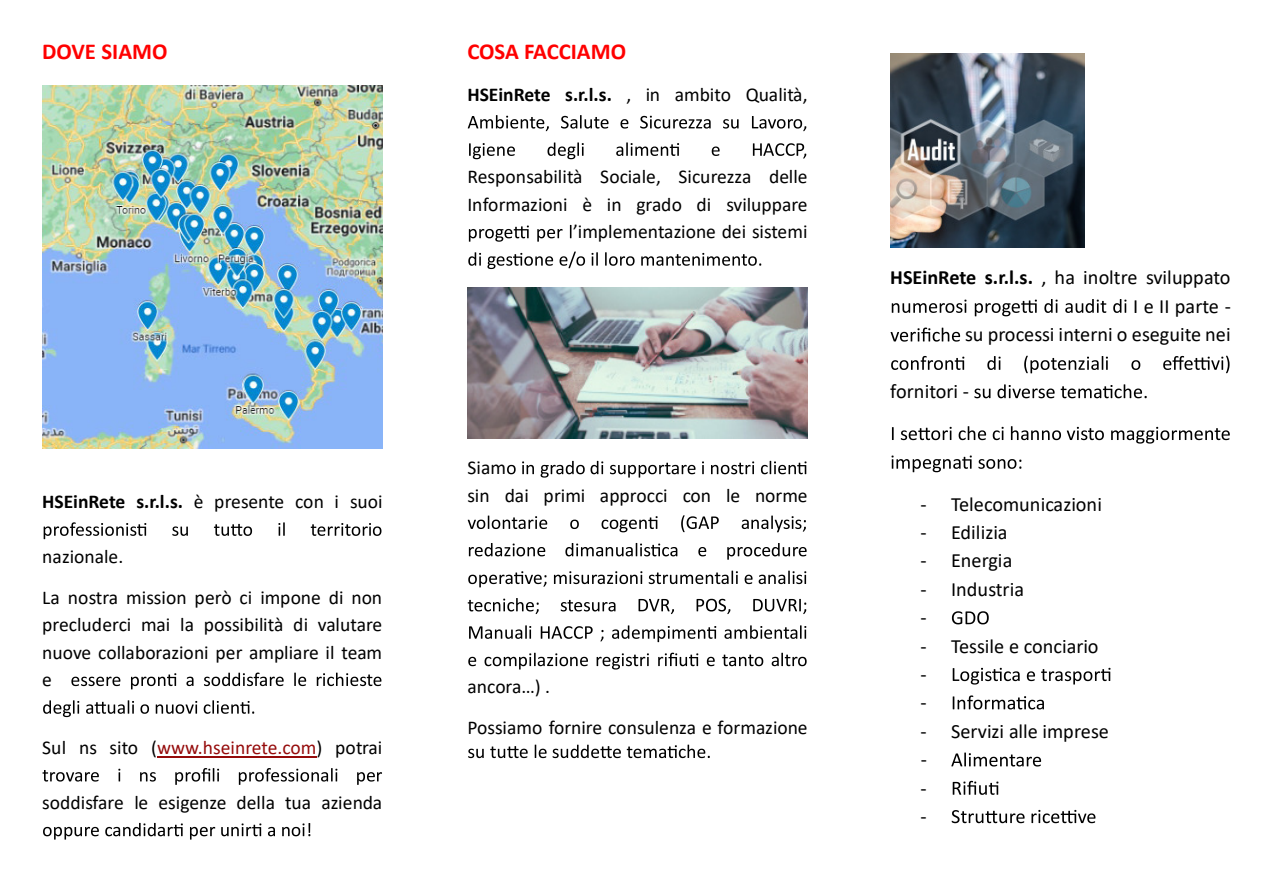
<style>
.page{position:relative;width:1276px;height:893px;background:#fff}
.page>*{position:absolute;margin:0;border:0;box-sizing:border-box;transform-origin:0 0}
.t1{font:700 22.8px "Calibri";color:#f00}
.t2{font:20.25px/28.3px "Calibri";color:#000}
.t3{font:19.5px/27.3px "Calibri";color:#000}
.t4{font:700 19.5px "Calibri";letter-spacing:-.005em;color:#000}
.s1{font-weight:400}
.s2{color:#950b0b}
.s3{font-weight:700}
</style>
<div class="page">
<svg style="left:44px;top:522px;width:102px;height:17px"></svg>
<svg style="left:172px;top:522px;width:209px;height:14px"></svg>
<svg style="left:71px;top:673px;width:310px;height:16px"></svg>
<svg style="left:43px;top:700px;width:211px;height:17px"></svg>
<hr style="left:157px;top:756px;width:160px;height:2px;background:#950b0b">
<svg style="left:42px;top:768px;width:340px;height:17px"></svg>
<svg style="left:43px;top:823px;width:267px;height:17px"></svg>
<img style="left:42px;top:85px;width:340px;height:363px">
<svg style="left:468px;top:115px;width:338px;height:16px"></svg>
<svg style="left:469px;top:142px;width:337px;height:17px"></svg>
<svg style="left:469px;top:225px;width:102px;height:17px"></svg>
<svg style="left:468px;top:252px;width:293px;height:17px"></svg>
<svg style="left:507px;top:461px;width:299px;height:17px"></svg>
<svg style="left:468px;top:515px;width:338px;height:17px"></svg>
<svg style="left:469px;top:543px;width:337px;height:17px"></svg>
<svg style="left:468px;top:571px;width:338px;height:16px"></svg>
<svg style="left:468px;top:598px;width:338px;height:16px"></svg>
<svg style="left:469px;top:625px;width:337px;height:17px"></svg>
<svg style="left:468px;top:653px;width:338px;height:16px"></svg>
<svg style="left:468px;top:745px;width:242px;height:13px"></svg>
<img style="left:467px;top:288px;width:340px;height:150px">
<svg style="left:891px;top:299px;width:235px;height:17px"></svg>
<svg style="left:890px;top:328px;width:70px;height:14px"></svg>
<svg style="left:891px;top:356px;width:338px;height:17px"></svg>
<svg style="left:974px;top:384px;width:172px;height:14px"></svg>
<svg style="left:892px;top:426px;width:337px;height:18px"></svg>
<svg style="left:891px;top:455px;width:130px;height:17px"></svg>
<svg style="left:952px;top:611px;width:36px;height:13px"></svg>
<svg style="left:952px;top:668px;width:158px;height:16px"></svg>
<svg style="left:952px;top:695px;width:92px;height:14px"></svg>
<svg style="left:951px;top:752px;width:90px;height:14px"></svg>
<svg style="left:952px;top:781px;width:46px;height:14px"></svg>
<svg style="left:951px;top:810px;width:144px;height:13px"></svg>
<img style="left:890px;top:54px;width:194px;height:194px">
<p class="t1" style="left:42px;top:35px;width:127px">DOVE SIAMO</p>
<p class="t4" style="left:42px;top:488px;width:342px">HSEinRete s.r.l.s. <span class="s1">è presente con i suoi</span></p>
<p class="t3" style="left:42px;top:536px;width:341px;line-height:40.8px">nazionale.<br>La nostra mission però ci impone di non</p>
<p class="t3" style="left:42px;top:611px;width:341px;text-align:justify">precluderci mai la possibilità di valutare nuove collaborazioni per ampliare il team e</p>
<p class="t3" style="left:42px;top:733px;width:342px">Sul ns sito (<span class="s2">www.hseinrete.com</span>) potrai</p>
<p class="t3" style="left:42px;top:788px;width:341px">soddisfare le esigenze della tua azienda</p>
<p class="t1" style="left:467px;top:35px;width:160px">COSA FACCIAMO</p>
<p class="t4" style="left:467px;top:81px;width:342px">HSEinRete s.r.l.s. <span class="s1">, in ambito Qualità,</span></p>
<p class="t3" style="left:467px;top:163px;width:341px;text-align:right">Responsabilità Sociale, Sicurezza delle<br>Informazioni è in grado di sviluppare ’implementazione dei sistemi</p>
<p class="t3" style="left:467px;top:453px;width:341px">Siam<br>sin dai primi approcci con le norme</p>
<p class="t3" style="left:467px;top:666px;width:342px;line-height:40.8px">ancora…) .<br>Possiamo fornire consulenza e formazione</p>
<p class="t2" style="left:890px;top:263px;width:342px;text-align:right"><span class="s3">HSEinRete s.r.l.s.</span> , ha inoltre sviluppato<br>I e II parte -<br>su processi interni o eseguite nei</p>
<p class="t2" style="left:890px;top:377px;width:80px">fornitori -</p>
<p class="t2" style="left:920px;top:489px;width:183px">- Telecomunicazioni</p>
<p class="t2" style="left:920px;top:517px;width:88px">- Edilizia</p>
<p class="t2" style="left:920px;top:546px;width:93px">- Energia</p>
<p class="t2" style="left:920px;top:574px;width:105px">- Industria -</p>
<p class="t2" style="left:920px;top:631px;width:179px">- Tessile e conciario -<br>-</p>
<p class="t2" style="left:920px;top:717px;width:190px">- Servizi alle imprese -<br>-<br>-</p>
</div>
